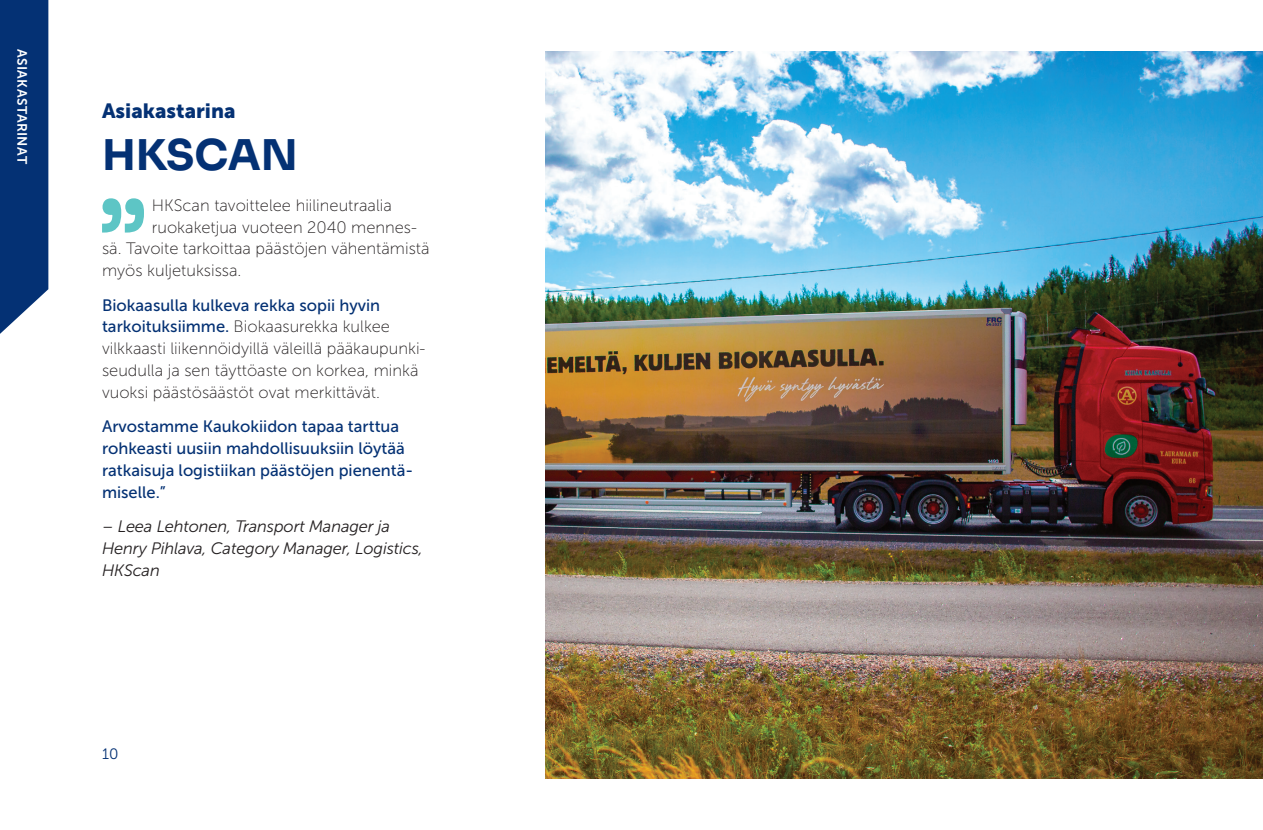
<style>
.page{position:relative;width:1263px;height:830px;background:#fff}
.page>*{position:absolute;margin:0;border:0;box-sizing:border-box;transform-origin:0 0}
.t1{font:96.75px "Sora";color:#5dc5c5}
.t2{font:42.3px "Sora";color:#043174}
.t3{font:20.4px "Museo Sans 900";color:#043174}
.t4{font:16.5px/21.8px "Museo Sans 100";color:#231f20}
.t5{font:16.5px/21.8px "Museo Sans 500";color:#043174}
.t6{font:italic 16.5px/21.8px "Museo Sans 300";letter-spacing:-.01em;color:#231f20}
.t7{font:15px "Museo Sans 300";color:#043174}
.t8{font:13.5px "Museo Sans 700";letter-spacing:.03em;color:#fff}
.s1{font-family:"Museo Sans 500";color:#043174}
</style>
<div class="page">
<img style="left:545px;top:51px;width:718px;height:727px">
<div style="left:0;top:0;width:48px;height:334px;background:#043174"></div>
<p class="t8" style="left:30px;top:49px;width:116px;rotate:90deg">ASIAKASTARINAT</p>
<p class="t3" style="left:102px;top:99px;width:135px">Asiakastarina</p>
<h2 class="t2" style="left:102px;top:120px;width:197px">HKSCAN</h2>
<h1 class="t1" style="left:98px;top:156px;width:50px">”</h1>
<p class="t4" style="left:152px;top:194px;width:241px">HKScan tavoittelee hiilineutraalia</p>
<p class="t4" style="left:152px;top:216px;width:267px">ruokaketjua vuoteen 2040 mennes-</p>
<p class="t4" style="left:102px;top:238px;width:329px">sä. Tavoite tarkoittaa päästöjen vähentämistä</p>
<p class="t4" style="left:102px;top:260px;width:141px">myös kuljetuksissa.</p>
<p class="t5" style="left:102px;top:294px;width:280px">Biokaasulla kulkeva rekka sopii hyvin</p>
<p class="t4" style="left:102px;top:316px;width:325px"><span class="s1">tarkoituksiimme.</span> Biokaasurekka kulkee vilkkaasti liikennöidyillä väleillä pääkaupunki&shy;seudulla ja sen täyttöaste on korkea, minkä vuoksi päästösäästöt ovat merkittävät.</p>
<p class="t5" style="left:102px;top:415px;width:313px">Arvostamme Kaukokiidon tapaa tarttua rohkeasti uusiin mahdollisuuksiin löytää ratkaisuja logistiikan päästöjen pienentä&shy;miselle.”</p>
<p class="t6" style="left:102px;top:515px;width:322px">– Leea Lehtonen, Transport Manager ja<br>Henry Pihlava, Category Manager, Logistics,<br>HKScan</p>
<p class="t7" style="left:102px;top:745px;width:18px">10</p>
</div>
